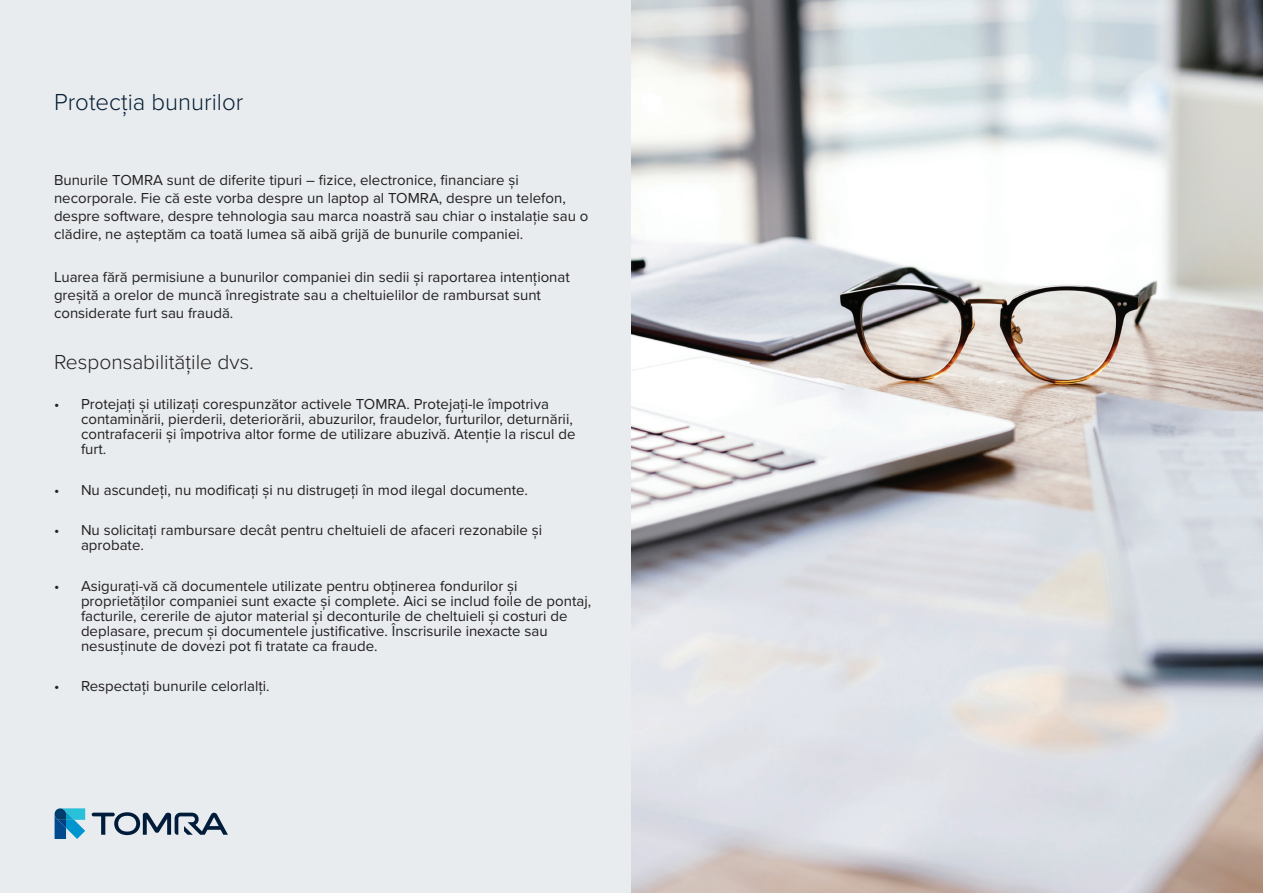
<style>
.page{position:relative;width:1263px;height:893px;background:#fff}
.page>*{position:absolute;margin:0;border:0;box-sizing:border-box;transform-origin:0 0}
.Sub_heading{font:300 24px "Proxima Nova";color:#081f36}
.t1{font:300 21px "Proxima Nova";color:#231f20}
.t2{font:15px/15px "Proxima Nova";color:#231f20}
</style>
<div class="page">
<div style="left:0;top:0;width:631px;height:893px;background:#e8ecef"></div>
<svg style="left:91px;top:812px;width:137px;height:23px"></svg>
<svg style="left:54px;top:808px;width:31px;height:31px"></svg>
<img style="left:631px;top:0;width:632px;height:893px">
<p class="Sub_heading" style="left:54px;top:84px;width:191px">Protecția bunurilor</p>
<p class="t2" style="left:54px;top:170px;width:536px;line-height:18px">Bunurile TOMRA sunt de diferite tipuri – fizice, electronice, financiare și necorporale. Fie că este vorba despre un laptop al TOMRA, despre un telefon, despre software, despre tehnologia sau marca noastră sau chiar o instalație sau o clădire, ne așteptăm ca toată lumea să aibă grijă de bunurile companiei.</p>
<p class="t2" style="left:54px;top:267px;width:517px;line-height:18px">Luarea fără permisiune a bunurilor companiei din sedii și raportarea intenționat greșită a orelor de muncă înregistrate sau a cheltuielilor de rambursat sunt considerate furt sau fraudă.</p>
<p class="t1" style="left:54px;top:346px;width:201px">Responsabilitățile dvs.</p>
<p class="t2" style="left:81px;top:396px;width:496px;text-indent:-27px">• Protejați și utilizați corespunzător activele TOMRA. Protejați-le împotriva contaminării, pierderii, deteriorării, abuzurilor, fraudelor, furturilor, deturnării, contrafacerii și împotriva altor forme de utilizare abuzivă. Atenție la riscul de furt.</p>
<p class="t2" style="left:54px;top:482px;width:475px">• Nu ascundeți, nu modificați și nu distrugeți în mod ilegal documente.</p>
<p class="t2" style="left:81px;top:522px;width:463px;text-indent:-27px">• Nu solicitați rambursare decât pentru cheltuieli de afaceri rezonabile și aprobate.</p>
<p class="t2" style="left:81px;top:578px;width:512px;text-indent:-27px">• Asigurați-vă că documentele utilizate pentru obținerea fondurilor și proprietăților companiei sunt exacte și complete. Aici se includ foile de pontaj, facturile, cererile de ajutor material și deconturile de cheltuieli și costuri de deplasare, precum și documentele justificative. Înscrisurile inexacte sau nesusținute de dovezi pot fi tratate ca fraude.</p>
<p class="t2" style="left:54px;top:678px;width:217px">• Respectați bunurile celorlalți.</p>
</div>
